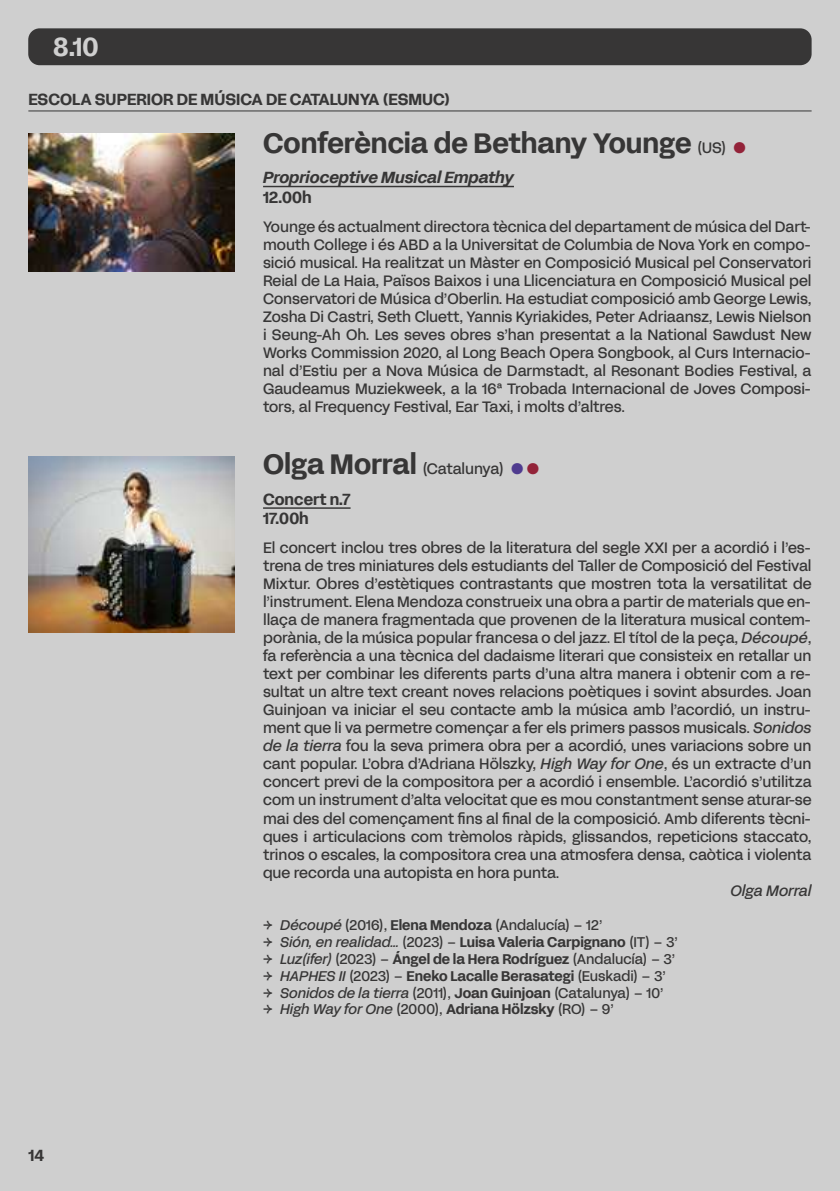
<style>
.page{position:relative;width:840px;height:1191px;background:#fff}
.page>*{position:absolute;margin:0;border:0;box-sizing:border-box;transform-origin:0 0}
.t1{font:28px "FFF Acid Grotesk Bold TRIAL";color:#373636}
.t2{font:26px "FFF Acid Grotesk Bold TRIAL";color:#d0d0d0}
.t3{font:16px/19.2px "FFF Acid Grotesk Bold TRIAL";color:#373636}
.t4{font:16px "FFF Acid Grotesk Bold Italic TRIAL";letter-spacing:-.005em;color:#373636}
.t5{font:15px/18px "FFF Acid Grotesk Regular TRIAL";letter-spacing:-.005em;color:#373636;text-align:justify}
.t6{font:15px "FFF Acid Grotesk Regular Italic TRIAL";color:#373636}
.t7{font:14px "FFF Acid Grotesk Regular TRIAL";color:#373636}
.t8{font:14px "FFF Acid Grotesk Bold TRIAL";color:#373636}
.s1{font-family:"FFF Acid Grotesk Regular TRIAL";font-size:15px}
.s2{font-family:"Arial";font-size:26px;color:#932339}
.s3{font-family:"FFF Acid Grotesk Bold TRIAL";font-size:28px}
.s4{font-family:"Arial";font-size:26px;color:#4f3b8f}
.s5{font-family:"FFF Acid Grotesk Regular Italic TRIAL"}
.s6{font-family:"FFF Acid Grotesk Bold TRIAL"}
.s7{font-family:"FFF Acid Grotesk Regular TRIAL"}
</style>
<div class="page">
<div style="left:0;top:0;width:839px;height:1191px;background:#cfcfcf"></div>
<hr style="left:263px;top:186px;width:250px;height:1px;background:#373636">
<hr style="left:263px;top:507px;width:87px;height:2px;background:#373636">
<div style="left:28px;top:28px;width:783px;height:37px;background:#373636;border-radius:11px"></div>
<hr style="left:28px;top:110px;width:783px;height:1px;background:#373636">
<img style="left:28px;top:133px;width:206px;height:138px">
<img style="left:28px;top:456px;width:206px;height:176px">
<h2 class="t2" style="left:53px;top:25px;width:47px">8.10</h2>
<p class="t3" style="left:28px;top:88px;width:423px">ESCOLA SUPERIOR DE MÚSICA DE CATALUNYA (ESMUC)</p>
<p class="t3" style="left:28px;top:1144px;width:17px">14</p>
<h1 class="t1" style="left:263px;top:120px;width:485px">Conferència de Bethany Younge <span class="s1">(US)</span> <span class="s2">●</span></h1>
<p class="t4" style="left:263px;top:165px;width:252px">Proprioceptive Musical Empathy</p>
<p class="t3" style="left:263px;top:186px;width:50px">12.00h</p>
<p class="t5" style="left:263px;top:216px;width:549px">Younge és actualment directora tècnica del departament de música del Dart&shy;mouth College i és ABD a la Universitat de Columbia de Nova York en compo&shy;sició musical. Ha realitzat un Màster en Composició Musical pel Conservatori Reial de La Haia, Països Baixos i una Llicenciatura en Composició Musical pel Conservatori de Música d’Oberlin. Ha estudiat composició amb George Lewis, Zosha Di Castri, Seth Cluett, Yannis Kyriakides, Peter Adriaansz, Lewis Nielson i Seung-Ah Oh. Les seves obres s’han presentat a la National Sawdust New Works Commission 2020, al Long Beach Opera Songbook, al Curs Internacio&shy;nal d’Estiu per a Nova Música de Darmstadt, al Resonant Bodies Festival, a Gaudeamus Muziekweek, a la 16ª Trobada Internacional de Joves Composi&shy;tors, al Frequency Festival, Ear Taxi, i molts d’altres.</p>
<p class="t5" style="left:263px;top:458px;width:279px"><span class="s3">Olga Morral</span> (Catalunya) <span class="s4">●</span><span class="s2">●</span></p>
<p class="t3" style="left:263px;top:488px;width:89px">Concert n.7<br>17.00h</p>
<p class="t5" style="left:263px;top:537px;width:549px">El concert inclou tres obres de la literatura del segle XXI per a acordió i l’es&shy;trena de tres miniatures dels estudiants del Taller de Composició del Festival Mixtur. Obres d’estètiques contrastants que mostren tota la versatilitat de l’instrument. Elena Mendoza construeix una obra a partir de materials que en&shy;llaça de manera fragmentada que provenen de la literatura musical contem&shy;porània, de la música popular francesa o del jazz. El títol de la peça, <span class="s5">Découpé</span>, fa referència a una tècnica del dadaisme literari que consisteix en retallar un text per combinar les diferents parts d’una altra manera i obtenir com a re&shy;sultat un altre text creant noves relacions poètiques i sovint absurdes. Joan Guinjoan va iniciar el seu contacte amb la música amb l’acordió, un instru&shy;ment que li va permetre començar a fer els primers passos musicals. <span class="s5">Sonidos de la tierra</span> fou la seva primera obra per a acordió, unes variacions sobre un cant popular. L’obra d’Adriana Hölszky, <span class="s5">High Way for One</span>, és un extracte d’un concert previ de la compositora per a acordió i ensemble. L’acordió s’utilitza com un instrument d’alta velocitat que es mou constantment sense aturar-se mai des del començament fins al final de la composició. Amb diferents tècni&shy;ques i articulacions com trèmolos ràpids, glissandos, repeticions staccato, trinos o escales, la compositora crea una atmosfera densa, caòtica i violenta que recorda una autopista en hora punta.</p>
<p class="t6" style="left:730px;top:878px;width:83px">Olga Morral</p>
<p class="t7" style="left:263px;top:914px;width:340px">→ <span class="s5">Découpé</span> (2016), <span class="s6">Elena Mendoza</span> (Andalucía) – 12’</p>
<p class="t8" style="left:263px;top:930px;width:416px"><span class="s7">→</span> <span class="s5">Sión, en realidad…</span> <span class="s7">(2023) –</span> Luisa Valeria Carpignano <span class="s7">(IT) – 3’</span></p>
<p class="t7" style="left:263px;top:947px;width:413px">→ <span class="s5">Luz(ifer)</span> (2023) – <span class="s6">Ángel de la Hera Rodríguez</span> (Andalucía) – 3’</p>
<p class="t8" style="left:263px;top:964px;width:404px"><span class="s7">→</span> <span class="s5">HAPHES II</span> <span class="s7">(2023) –</span> Eneko Lacalle Berasategi <span class="s7">(Euskadi) – 3’</span></p>
<p class="t7" style="left:263px;top:981px;width:401px">→ <span class="s5">Sonidos de la tierra</span> (2011), <span class="s6">Joan Guinjoan</span> (Catalunya) – 10’</p>
<p class="t7" style="left:263px;top:998px;width:352px">→ <span class="s5">High Way for One</span> (2000), <span class="s6">Adriana Hölzsky</span> (RO) – 9’</p>
</div>
